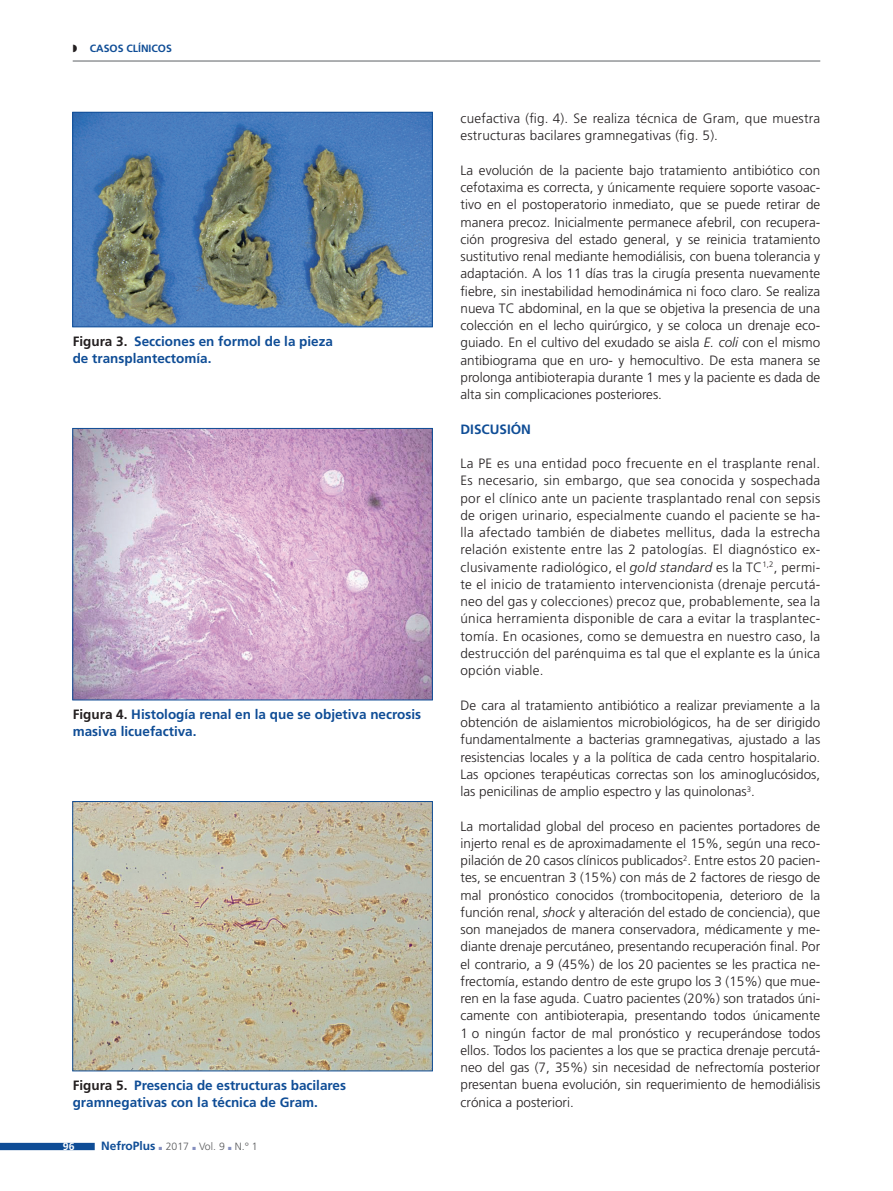
<style>
.page{position:relative;width:893px;height:1191px;background:#fff}
.page>*{position:absolute;margin:0;border:0;box-sizing:border-box;transform-origin:0 0}
.t1{font:300 13.5px/17.2px "Frutiger";color:#231f20;text-align:justify}
.t2{font:700 13.5px/17.2px "Frutiger";color:#0f4d96}
.t3{font:700 12px "Frutiger";color:#0f4d96}
.t4{font:300 10.5px "Frutiger";color:#57585a}
.t5{font:700 10.5px "Frutiger";color:#0f4d96}
.t6{font:700 10.5px "Frutiger";color:#fff}
.s1{color:#231f20}
.s2{color:#858fbf}
.s3{font-style:italic}
</style>
<div class="page">
<svg style="left:0;top:1142px;width:95px;height:8px"></svg>
<hr style="left:73px;top:60px;width:747px;height:2px;background:#939598">
<img style="left:74px;top:114px;width:357px;height:211px">
<div style="left:72px;top:112px;width:361px;height:215px;border:1px solid #0f4d96"></div>
<img style="left:74px;top:803px;width:357px;height:266px">
<div style="left:72px;top:801px;width:361px;height:270px;border:1px solid #0f4d96"></div>
<img style="left:74px;top:430px;width:357px;height:268px">
<div style="left:72px;top:428px;width:361px;height:272px;border:1px solid #0f4d96"></div>
<p class="t5" style="left:73px;top:42px;width:101px"><span class="s1">◗</span> CASOS CLÍNICOS</p>
<p class="t2" style="left:73px;top:332px;width:262px"><span class="s1">Figura 3.</span> Secciones en formol de la pieza de transplantectomía.</p>
<p class="t2" style="left:73px;top:705px;width:350px"><span class="s1">Figura 4.</span> Histología renal en la que se objetiva necrosis masiva licuefactiva.</p>
<p class="t2" style="left:73px;top:1076px;width:275px"><span class="s1">Figura 5.</span> Presencia de estructuras bacilares gramnegativas con la técnica de Gram.</p>
<p class="t6" style="left:63px;top:1140px;width:13px">96</p>
<p class="t3" style="left:101px;top:1139px;width:56px">NefroPlus</p>
<p class="t4" style="left:159px;top:1140px;width:100px"><span class="s2">■</span> 2017 <span class="s2">■</span> Vol. 9 <span class="s2">■</span> N.° 1</p>
<p class="t1" style="left:460px;top:110px;width:361px">cuefactiva (fig. 4). Se realiza técnica de Gram, que muestra estructuras bacilares gramnegativas (fig. 5).</p>
<p class="t1" style="left:460px;top:161px;width:361px">La evolución de la paciente bajo tratamiento antibiótico con cefotaxima es correcta, y únicamente requiere soporte vasoac&shy;tivo en el postoperatorio inmediato, que se puede retirar de manera precoz. Inicialmente permanece afebril, con recupera&shy;ción progresiva del estado general, y se reinicia tratamiento sustitutivo renal mediante hemodiálisis, con buena tolerancia y adaptación. A los 11 días tras la cirugía presenta nuevamente fiebre, sin inestabilidad hemodinámica ni foco claro. Se realiza nueva TC abdominal, en la que se objetiva la presencia de una colección en el lecho quirúrgico, y se coloca un drenaje eco&shy;guiado. En el cultivo del exudado se aisla <span class="s3">E. coli</span> con el mismo antibiograma que en uro- y hemocultivo. De esta manera se prolonga antibioterapia durante 1 mes y la paciente es dada de alta sin complicaciones posteriores.</p>
<p class="t2" style="left:460px;top:420px;width:72px">DISCUSIÓN</p>
<p class="t1" style="left:460px;top:455px;width:361px">La PE es una entidad poco frecuente en el trasplante renal.<br>Es necesario, sin embargo, que sea conocida y sospechada por el clínico ante un paciente trasplantado renal con sepsis de origen urinario, especialmente cuando el paciente se ha&shy;lla afectado también de diabetes mellitus, dada la estrecha relación existente entre las 2 patologías. El diagnóstico ex&shy;clusivamente radiológico, el <span class="s3">gold standard</span> es la TC<sup>1,2</sup>, permi&shy;te el inicio de tratamiento intervencionista (drenaje percutá&shy;neo del gas y colecciones) precoz que, probablemente, sea la única herramienta disponible de cara a evitar la trasplantec&shy;tomía. En ocasiones, como se demuestra en nuestro caso, la destrucción del parénquima es tal que el explante es la única opción viable.</p>
<p class="t1" style="left:460px;top:696px;width:361px">De cara al tratamiento antibiótico a realizar previamente a la obtención de aislamientos microbiológicos, ha de ser dirigido fundamentalmente a bacterias gramnegativas, ajustado a las resistencias locales y a la política de cada centro hospitalario.<br>Las opciones terapéuticas correctas son los aminoglucósidos, las penicilinas de amplio espectro y las quinolonas<sup>3</sup>.</p>
<p class="t1" style="left:460px;top:817px;width:361px">La mortalidad global del proceso en pacientes portadores de injerto renal es de aproximadamente el 15%, según una reco&shy;pilación de 20 casos clínicos publicados<sup>2</sup>. Entre estos 20 pacien&shy;tes, se encuentran 3 (15%) con más de 2 factores de riesgo de mal pronóstico conocidos (trombocitopenia, deterioro de la función renal, <span class="s3">shock</span> y alteración del estado de conciencia), que son manejados de manera conservadora, médicamente y me&shy;diante drenaje percutáneo, presentando recuperación final. Por el contrario, a 9 (45%) de los 20 pacientes se les practica ne&shy;frectomía, estando dentro de este grupo los 3 (15%) que mue&shy;ren en la fase aguda. Cuatro pacientes (20%) son tratados úni&shy;camente con antibioterapia, presentando todos únicamente 1 o ningún factor de mal pronóstico y recuperándose todos ellos. Todos los pacientes a los que se practica drenaje percutá&shy;neo del gas (7, 35%) sin necesidad de nefrectomía posterior presentan buena evolución, sin requerimiento de hemodiálisis crónica a posteriori.</p>
</div>
